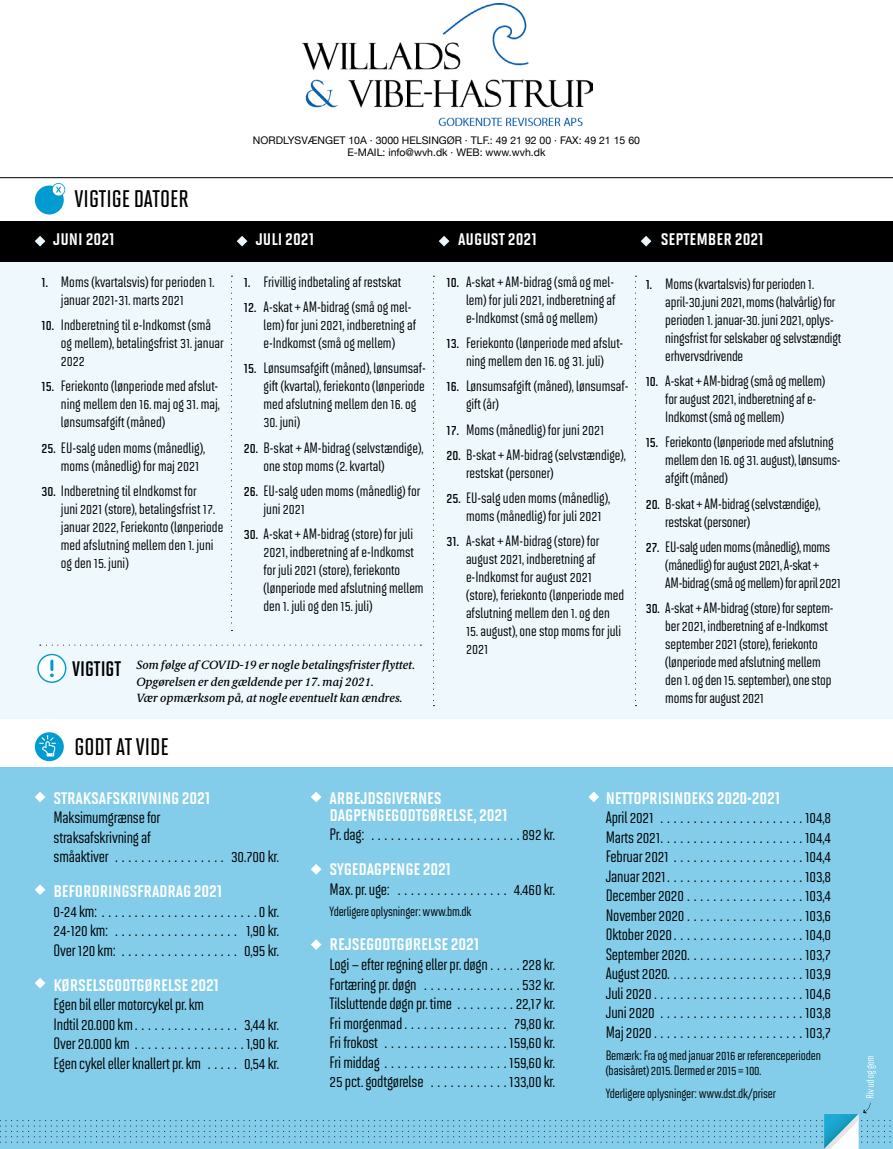
<style>
.page{position:relative;width:893px;height:1149px;background:#fff}
.page>*{position:absolute;margin:0;border:0;box-sizing:border-box;transform-origin:0 0}
.t1{font:24px "Solano Gothic MVB Sb Cap";color:#000}
.t2{font:21px "Solano Gothic MVB Bd SC";color:#000}
.t3{font:19.5px/17.2px "Solano Gothic MVB Bd SC";letter-spacing:-.01em;color:#fff}
.t4{font:500 16.5px/19.5px "Solano Gothic MVB";letter-spacing:-.01em;color:#000;text-align:justify}
.t5{font:500 15px/18px "Solano Gothic MVB";color:#000}
.t6{font:500 15px/18px "Solano Gothic MVB";letter-spacing:-.02em;color:#000}
.t7{font:500 13.5px/15px "Solano Gothic MVB";letter-spacing:-.01em;color:#000}
.t8{font:italic 500 12px/16.5px "Berling Serif Text";color:#000}
.t9{font:10.5px/12.6px "Helvetica Neue";color:#000;text-align:center}
.s1{font-weight:600}
</style>
<div class="page">
<div style="left:0;top:248px;width:893px;height:470px;background:#eef8fd"></div>
<div style="left:0;top:767px;width:893px;height:381px;background:#83cdea"></div>
<div style="left:35px;top:185px;width:29px;height:29px;background:#009bd0;border-radius:50%"></div>
<svg style="left:52px;top:183px;width:13px;height:13px"></svg>
<div style="left:35px;top:732px;width:29px;height:29px;background:#009bd0;border-radius:50%"></div>
<svg style="left:39px;top:734px;width:17px;height:22px"></svg>
<div style="left:0;top:221px;width:893px;height:40px;background:#000"></div>
<svg style="left:35px;top:236px;width:10px;height:10px"></svg>
<svg style="left:35px;top:791px;width:10px;height:11px"></svg>
<svg style="left:311px;top:791px;width:10px;height:11px"></svg>
<svg style="left:588px;top:791px;width:11px;height:11px"></svg>
<svg style="left:35px;top:884px;width:10px;height:10px"></svg>
<svg style="left:311px;top:864px;width:10px;height:10px"></svg>
<svg style="left:35px;top:978px;width:10px;height:10px"></svg>
<svg style="left:311px;top:939px;width:10px;height:10px"></svg>
<svg style="left:231px;top:276px;width:1px;height:355px"></svg>
<svg style="left:40px;top:644px;width:381px;height:1px"></svg>
<svg style="left:237px;top:236px;width:10px;height:10px"></svg>
<svg style="left:433px;top:276px;width:1px;height:430px"></svg>
<svg style="left:439px;top:236px;width:10px;height:10px"></svg>
<svg style="left:635px;top:276px;width:1px;height:430px"></svg>
<svg style="left:641px;top:236px;width:10px;height:10px"></svg>
<svg style="left:37px;top:653px;width:29px;height:29px"></svg>
<hr style="left:0;top:177px;width:893px;height:1px;background:#000">
<svg style="left:0;top:1056px;width:893px;height:93px"></svg>
<img style="left:303px;top:4px;width:289px;height:123px">
<h1 class="t1" style="left:75px;top:186px;width:116px">VIGTIGE DATOER</h1>
<p class="t9" style="left:253px;top:134px;width:389px">NORDLYSVÆNGET 10A · 3000 HELSINGØR · TLF.: 49 21 92 00 · FAX: 49 21 15 60<br>E-MAIL: info@wvh.dk · WEB: www.wvh.dk</p>
<h3 class="t3" style="left:53px;top:230px;width:63px">juni 2021</h3>
<p class="t5" style="left:61px;top:272px;width:155px;text-indent:-20px"><span class="s1">1.</span> Moms (kvartalsvis) for perioden 1. januar 2021-31. marts 2021</p>
<p class="t5" style="left:61px;top:316px;width:164px;text-indent:-20px"><span class="s1">10.</span> Indberetning til e-Indkomst (små og mellem), betalingsfrist 31. januar<br>2022</p>
<p class="t5" style="left:61px;top:377px;width:160px;text-align:justify;text-indent:-20px"><span class="s1">15.</span> Feriekonto (lønperiode med afslut&shy;ning mellem den 16. maj og 31. maj, lønsumsafgift (måned)</p>
<p class="t5" style="left:61px;top:438px;width:146px;text-indent:-20px"><span class="s1">25.</span> EU-salg uden moms (månedlig), moms (månedlig) for maj 2021</p>
<p class="t5" style="left:61px;top:481px;width:164px;text-indent:-20px"><span class="s1">30.</span> Indberetning til eIndkomst for<br>juni 2021 (store), betalingsfrist 17. januar 2022, Feriekonto (lønperiode med afslutning mellem den 1. juni og den 15. juni)</p>
<h3 class="t3" style="left:256px;top:230px;width:60px">juli 2021</h3>
<p class="t5" style="left:244px;top:272px;width:159px"><span class="s1">1.</span> Frivillig indbetaling af restskat</p>
<p class="t5" style="left:263px;top:298px;width:154px;text-indent:-20px"><span class="s1">12.</span> A-skat + AM-bidrag (små og mel&shy;lem) for juni 2021, indberetning af e-Indkomst (små og mellem)</p>
<p class="t5" style="left:263px;top:359px;width:164px;text-align:justify;text-indent:-20px"><span class="s1">15.</span> Lønsumsafgift (måned), lønsumsaf&shy;gift (kvartal), feriekonto (lønperiode med afslutning mellem den 16. og</p>
<p class="t5" style="left:263px;top:413px;width:38px">30. juni)</p>
<p class="t5" style="left:263px;top:438px;width:161px;text-indent:-20px"><span class="s1">20.</span> B-skat + AM-bidrag (selvstændige), one stop moms (2. kvartal)</p>
<p class="t5" style="left:263px;top:481px;width:158px;text-indent:-20px"><span class="s1">26.</span> EU-salg uden moms (månedlig) for juni 2021</p>
<p class="t5" style="left:263px;top:525px;width:162px;text-indent:-20px"><span class="s1">30.</span> A-skat + AM-bidrag (store) for juli 2021, indberetning af e-Indkomst for juli 2021 (store), feriekonto (lønperiode med afslutning mellem den 1. juli og den 15. juli)</p>
<h2 class="t2" style="left:72px;top:656px;width:51px">VIGTIGT</h2>
<p class="t8" style="left:136px;top:656px;width:280px">Som følge af COVID-19 er nogle betalingsfrister flyttet.<br>Opgørelsen er den gældende per 17. maj 2021.<br>Vær opmærksom på, at nogle eventuelt kan ændres.</p>
<h1 class="t1" style="left:75px;top:733px;width:96px">GODT AT VIDE</h1>
<h3 class="t3" style="left:458px;top:230px;width:80px">august 2021</h3>
<p class="t5" style="left:466px;top:272px;width:151px;text-align:justify;text-indent:-20px"><span class="s1">10.</span> A-skat + AM-bidrag (små og mel&shy;lem) for juli 2021, indberetning af e-Indkomst (små og mellem)</p>
<p class="t5" style="left:446px;top:334px;width:178px;text-align:center"><span class="s1">13.</span> Feriekonto (lønperiode med afslut&shy;ning mellem den 16. og 31. juli)</p>
<p class="t5" style="left:466px;top:377px;width:164px;text-indent:-20px"><span class="s1">16.</span> Lønsumsafgift (måned), lønsumsaf&shy;gift (år)</p>
<p class="t5" style="left:446px;top:420px;width:159px"><span class="s1">17.</span> Moms (månedlig) for juni 2021</p>
<p class="t5" style="left:466px;top:445px;width:161px;text-indent:-20px"><span class="s1">20.</span> B-skat + AM-bidrag (selvstændige), restskat (personer)</p>
<p class="t5" style="left:466px;top:489px;width:146px;text-indent:-20px"><span class="s1">25.</span> EU-salg uden moms (månedlig), moms (månedlig) for juli 2021</p>
<p class="t5" style="left:466px;top:532px;width:160px;text-indent:-20px"><span class="s1">31.</span> A-skat + AM-bidrag (store) for august 2021, indberetning af e-Indkomst for august 2021 (store), feriekonto (lønperiode med afslutning mellem den 1. og den</p>
<p class="t5" style="left:466px;top:622px;width:157px">15. august), one stop moms for juli<br>2021</p>
<h3 class="t3" style="left:661px;top:230px;width:105px">september 2021</h3>
<p class="t5" style="left:665px;top:274px;width:178px;text-indent:-20px"><span class="s1">1.</span> Moms (kvartalsvis) for perioden 1. april-30.juni 2021, moms (halvårlig) for perioden 1. januar-30. juni 2021, oplys&shy;ningsfrist for selskaber og selvstændigt erhvervsdrivende</p>
<p class="t5" style="left:665px;top:372px;width:161px;text-indent:-20px"><span class="s1">10.</span> A-skat + AM-bidrag (små og mellem) for august 2021, indberetning af e-<br>Indkomst (små og mellem)</p>
<p class="t5" style="left:665px;top:433px;width:177px;text-indent:-20px"><span class="s1">15.</span> Feriekonto (lønperiode med afslutning mellem den 16. og 31. august), lønsums&shy;afgift (måned)</p>
<p class="t5" style="left:665px;top:494px;width:156px;text-indent:-20px"><span class="s1">20.</span> B-skat + AM-bidrag (selvstændige), restskat (personer)</p>
<p class="t6" style="left:665px;top:537px;width:177px;text-indent:-20px"><span class="s1">27.</span> EU-salg uden moms (månedlig), moms (månedlig) for august 2021, A-skat +<br>AM-bidrag (små og mellem) for april 2021</p>
<p class="t5" style="left:665px;top:598px;width:170px;text-indent:-20px"><span class="s1">30.</span> A-skat + AM-bidrag (store) for septem&shy;ber 2021, indberetning af e-Indkomst september 2021 (store), feriekonto (lønperiode med afslutning mellem den 1. og den 15. september), one stop moms for august 2021</p>
<h3 class="t3" style="left:54px;top:788px;width:158px">straksafskrivning 2021</h3>
<p class="t4" style="left:54px;top:807px;width:227px;text-align:left">Maksimumgrænse for<br>straksafskrivning af<br>småaktiver . . . . . . . . . . . . . . . . . 30.700 kr.</p>
<h3 class="t3" style="left:54px;top:881px;width:170px">befordringsfradrag 2021</h3>
<p class="t4" style="left:54px;top:900px;width:227px">0-24 km: . . . . . . . . . . . . . . . . . . . . . . . . 0 kr.<br>24-120 km: . . . . . . . . . . . . . . . . . . . 1,90 kr.<br>Over 120 km: . . . . . . . . . . . . . . . . . . 0,95 kr.</p>
<h3 class="t3" style="left:54px;top:974px;width:167px">kørselsgodtgørelse 2021</h3>
<p class="t4" style="left:54px;top:994px;width:227px;text-align:left">Egen bil eller motorcykel pr. km<br>Indtil 20.000 km . . . . . . . . . . . . . . . . 3,44 kr.<br>Over 20.000 km . . . . . . . . . . . . . . . . . 1,90 kr.<br>Egen cykel eller knallert pr. km . . . . . 0,54 kr.</p>
<h3 class="t3" style="left:330px;top:788px;width:180px">arbejdsgivernes dagpengegodtgørelse, 2021</h3>
<p class="t4" style="left:330px;top:824px;width:227px">Pr. dag: . . . . . . . . . . . . . . . . . . . . . . . 892 kr.</p>
<h3 class="t3" style="left:330px;top:859px;width:123px">sygedagpenge 2021</h3>
<p class="t4" style="left:330px;top:879px;width:227px">Max. pr. uge: . . . . . . . . . . . . . . . . . 4.460 kr.</p>
<p class="t7" style="left:330px;top:903px;width:143px">Yderligere oplysninger: www.bm.dk</p>
<h3 class="t3" style="left:330px;top:934px;width:151px">rejsegodtgørelse 2021</h3>
<p class="t4" style="left:330px;top:954px;width:227px">Logi – efter regning eller pr. døgn . . . . . 228 kr.<br>Fortæring pr. døgn . . . . . . . . . . . . . . . 532 kr.<br>Tilsluttende døgn pr. time . . . . . . . . . 22,17 kr.<br>Fri morgenmad . . . . . . . . . . . . . . . . 79,80 kr.<br>Fri frokost . . . . . . . . . . . . . . . . . . . 159,60 kr.<br>Fri middag . . . . . . . . . . . . . . . . . . . 159,60 kr.<br>25 pct. godtgørelse . . . . . . . . . . . . 133,00 kr.</p>
<h3 class="t3" style="left:606px;top:788px;width:176px">nettoprisindeks 2020-2021</h3>
<p class="t4" style="left:606px;top:807px;width:227px">April 2021 . . . . . . . . . . . . . . . . . . . . . . 104,8<br>Marts 2021......................104,4<br>Februar 2021 . . . . . . . . . . . . . . . . . . . . 104,4<br>Januar 2021.....................103,8<br>December 2020 . . . . . . . . . . . . . . . . . . 103,4<br>November 2020 .................. 103,6<br>Oktober 2020 . . . . . . . . . . . . . . . . . . . . 104,0<br>September 2020..................103,7<br>August 2020.....................103,9<br>Juli 2020 .......................104,6<br>Juni 2020 . . . . . . . . . . . . . . . . . . . . . . 103,8<br>Maj 2020 . . . . . . . . . . . . . . . . . . . . . . . 103,7</p>
<p class="t7" style="left:606px;top:1047px;width:217px">Bemærk: Fra og med januar 2016 er referenceperioden (basisåret) 2015. Dermed er 2015 = 100.</p>
<p class="t7" style="left:606px;top:1085px;width:172px">Yderligere oplysninger: www.dst.dk/priser</p>
</div>
